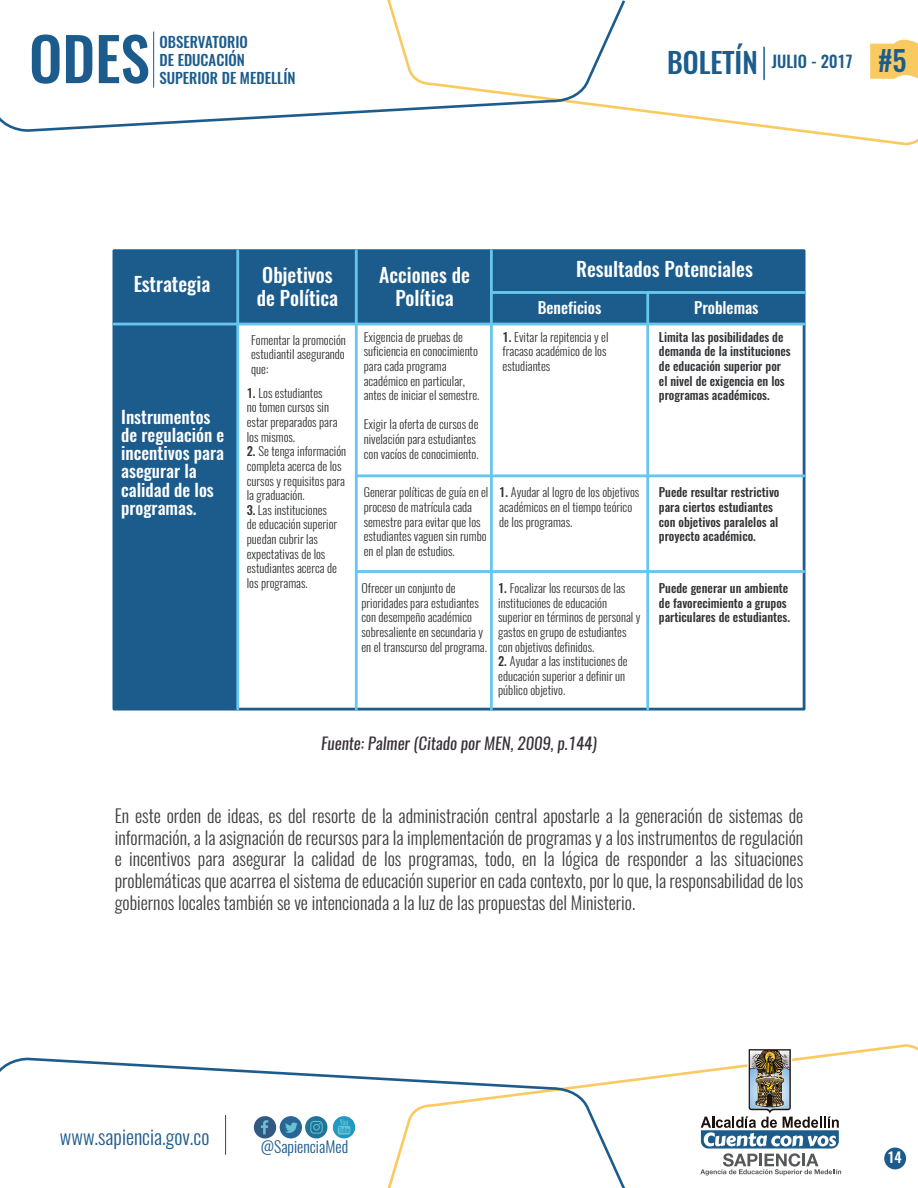
<style>
.page{position:relative;width:918px;height:1188px;background:#fff}
.page>*{position:absolute;margin:0;border:0;box-sizing:border-box;transform-origin:0 0}
.t1{font:500 59.4px "Oswald";color:#1c5c8d}
.t2{font:300 20.1px "Oswald";color:#1c5c8d}
.t3{font:500 19.8px/23.1px "Oswald";color:#fff}
.t4{font:300 18px/21.6px "Oswald";color:#3e3e3f;text-align:justify}
.t5{font:500 17.4px/18.3px "Oswald";color:#fff}
.t6{font:italic 16.65px "Oswald";color:#373037}
.t7{font:500 16.35px "Oswald";color:#1c5c8d}
.t8{font:500 15.9px "Oswald";color:#fff}
.t9{font:300 15.6px "Oswald";color:#1c5c8d}
.t10{font:500 14.85px/17.9px "Oswald";color:#1c5c8d}
.t11{font:500 14.25px "Oswald";color:#fff}
.t12{font:300 12.15px/14.7px "Oswald";color:#323538}
.t13{font:500 12.15px/14.7px "Oswald";color:#323538}
.s1{font-size:28.35px}
.s2{font-size:28.2px}
.s3{font-weight:500}
</style>
<div class="page">
<svg style="left:627px;top:46px;width:291px;height:100px"></svg>
<svg style="left:0;top:0;width:627px;height:132px"></svg>
<svg style="left:627px;top:1045px;width:291px;height:129px"></svg>
<svg style="left:0;top:1059px;width:627px;height:129px"></svg>
<hr style="left:153px;top:32px;width:1px;height:56px;background:#1c5c8d">
<svg style="left:870px;top:39px;width:48px;height:40px;background:#fad073"></svg>
<hr style="left:763px;top:47px;width:2px;height:33px;background:#1c5c8d">
<div style="left:254px;top:1116px;width:22px;height:22px;background:#315981;border-radius:50%"></div>
<div style="left:280px;top:1116px;width:22px;height:22px;background:#296695;border-radius:50%"></div>
<svg style="left:305px;top:1116px;width:22px;height:22px"></svg>
<svg style="left:333px;top:1116px;width:22px;height:22px"></svg>
<svg style="left:261px;top:1120px;width:7px;height:14px"></svg>
<svg style="left:338px;top:1119px;width:12px;height:16px"></svg>
<svg style="left:285px;top:1123px;width:13px;height:10px"></svg>
<div style="left:311px;top:1121px;width:11px;height:12px;border:1px solid #67c2d3;border-radius:3px"></div>
<div style="left:313px;top:1124px;width:7px;height:6px;border:1px solid #67c2d3;border-radius:50%"></div>
<hr style="left:225px;top:1115px;width:1px;height:40px;background:#1c5c8d">
<svg style="left:700px;top:1048px;width:141px;height:128px"></svg>
<div style="left:884px;top:1148px;width:22px;height:21px;background:#1c5c8d;border-radius:50%"></div>
<div style="left:114px;top:251px;width:690px;height:73px;background:#1c5c8d"></div>
<div style="left:114px;top:251px;width:124px;height:457px;background:#1c5c8d"></div>
<div style="left:113px;top:249px;width:692px;height:462px;border:3px solid #1c5c8d"></div>
<hr style="left:356px;top:474px;width:448px;height:3px;background:#67c6ed">
<hr style="left:356px;top:570px;width:448px;height:3px;background:#67c6ed">
<hr style="left:114px;top:323px;width:690px;height:2px;background:#67c6ed">
<hr style="left:491px;top:291px;width:313px;height:3px;background:#67c6ed">
<hr style="left:236px;top:251px;width:3px;height:458px;background:#67c6ed">
<hr style="left:355px;top:251px;width:3px;height:458px;background:#67c6ed">
<hr style="left:490px;top:251px;width:3px;height:458px;background:#67c6ed">
<hr style="left:646px;top:292px;width:3px;height:417px;background:#67c6ed">
<h1 class="t1" style="left:29px;top:18px;width:122px">ODES</h1>
<p class="t10" style="left:159px;top:34px;width:138px">OBSERVATORIO<br>DE EDUCACIÓN<br>SUPERIOR DE MEDELLÍN</p>
<h3 class="t7" style="left:667px;top:50px;width:241px"><span class="s1">BOLETÍN</span> JULIO - 2017 <span class="s2">#5</span></h3>
<h3 class="t3" style="left:134px;top:273px;width:78px">Estrategia</h3>
<h3 class="t5" style="left:121px;top:408px;width:105px">Instrumentos de regulación e incentivos para asegurar la calidad de los programas.</h3>
<h3 class="t3" style="left:257px;top:263px;width:83px">Objetivos de Política</h3>
<h3 class="t3" style="left:379px;top:263px;width:92px;text-align:center">Acciones de<br>Política</h3>
<p class="t12" style="left:251px;top:332px;width:96px;text-align:justify">Fomentar la promoción estudiantil asegurando que:</p>
<p class="t12" style="left:247px;top:386px;width:92px"><span class="s3">1.</span> Los estudiantes<br>no tomen cursos sin estar preparados para los mismos.</p>
<p class="t12" style="left:247px;top:444px;width:101px"><span class="s3">2.</span> Se tenga información completa acerca de los cursos y requisitos para la graduación.</p>
<p class="t12" style="left:247px;top:503px;width:92px"><span class="s3">3.</span> Las instituciones de educación superior puedan cubrir las expectativas de los estudiantes acerca de los programas.</p>
<p class="t12" style="left:364px;top:329px;width:117px">Exigencia de pruebas de suficiencia en conocimiento para cada programa académico en particular, antes de iniciar el semestre.</p>
<p class="t12" style="left:364px;top:417px;width:116px">Exigir la oferta de cursos de nivelación para estudiantes con vacíos de conocimiento.</p>
<p class="t12" style="left:364px;top:485px;width:126px">Generar políticas de guía en el proceso de matrícula cada semestre para evitar que los estudiantes vaguen sin rumbo en el plan de estudios.</p>
<p class="t12" style="left:361px;top:581px;width:127px">Ofrecer un conjunto de prioridades para estudiantes con desempeño académico sobresaliente en secundaria y en el transcurso del programa.</p>
<h3 class="t3" style="left:576px;top:258px;width:178px">Resultados Potenciales</h3>
<h3 class="t8" style="left:538px;top:296px;width:65px">Beneficios</h3>
<h3 class="t8" style="left:694px;top:296px;width:66px">Problemas</h3>
<p class="t12" style="left:503px;top:329px;width:107px"><span class="s3">1.</span> Evitar la repitencia y el fracaso académico de los estudiantes</p>
<p class="t13" style="left:659px;top:330px;width:133px">Limita las posibilidades de demanda de la instituciones de educación superior por el nivel de exigencia en los programas académicos.</p>
<p class="t12" style="left:499px;top:485px;width:142px"><span class="s3">1.</span> Ayudar al logro de los objetivos académicos en el tiempo teórico de los programas.</p>
<p class="t13" style="left:659px;top:485px;width:122px">Puede resultar restrictivo para ciertos estudiantes con objetivos paralelos al proyecto académico.</p>
<p class="t12" style="left:498px;top:581px;width:144px"><span class="s3">1.</span> Focalizar los recursos de las instituciones de educación superior en términos de personal y gastos en grupo de estudiantes con objetivos definidos.</p>
<p class="t12" style="left:498px;top:654px;width:131px"><span class="s3">2.</span> Ayudar a las instituciones de educación superior a definir un público objetivo.</p>
<p class="t13" style="left:659px;top:581px;width:133px">Puede generar un ambiente de favorecimiento a grupos particulares de estudiantes.</p>
<h3 class="t6" style="left:321px;top:732px;width:277px">Fuente: Palmer (Citado por MEN, 2009, p.144)</h3>
<p class="t4" style="left:115px;top:805px;width:690px">En este orden de ideas, es del resorte de la administración central apostarle a la generación de sistemas de información, a la asignación de recursos para la implementación de programas y a los instrumentos de regulación e incentivos para asegurar la calidad de los programas, todo, en la lógica de responder a las situaciones problemáticas que acarrea el sistema de educación superior en cada contexto, por lo que, la responsabilidad de los gobiernos locales también se ve intencionada a la luz de las propuestas del Ministerio.</p>
<h2 class="t2" style="left:60px;top:1123px;width:151px">www.sapiencia.gov.co</h2>
<p class="t9" style="left:261px;top:1136px;width:89px">@SapienciaMed</p>
<p class="t11" style="left:887px;top:1148px;width:16px">14</p>
</div>
